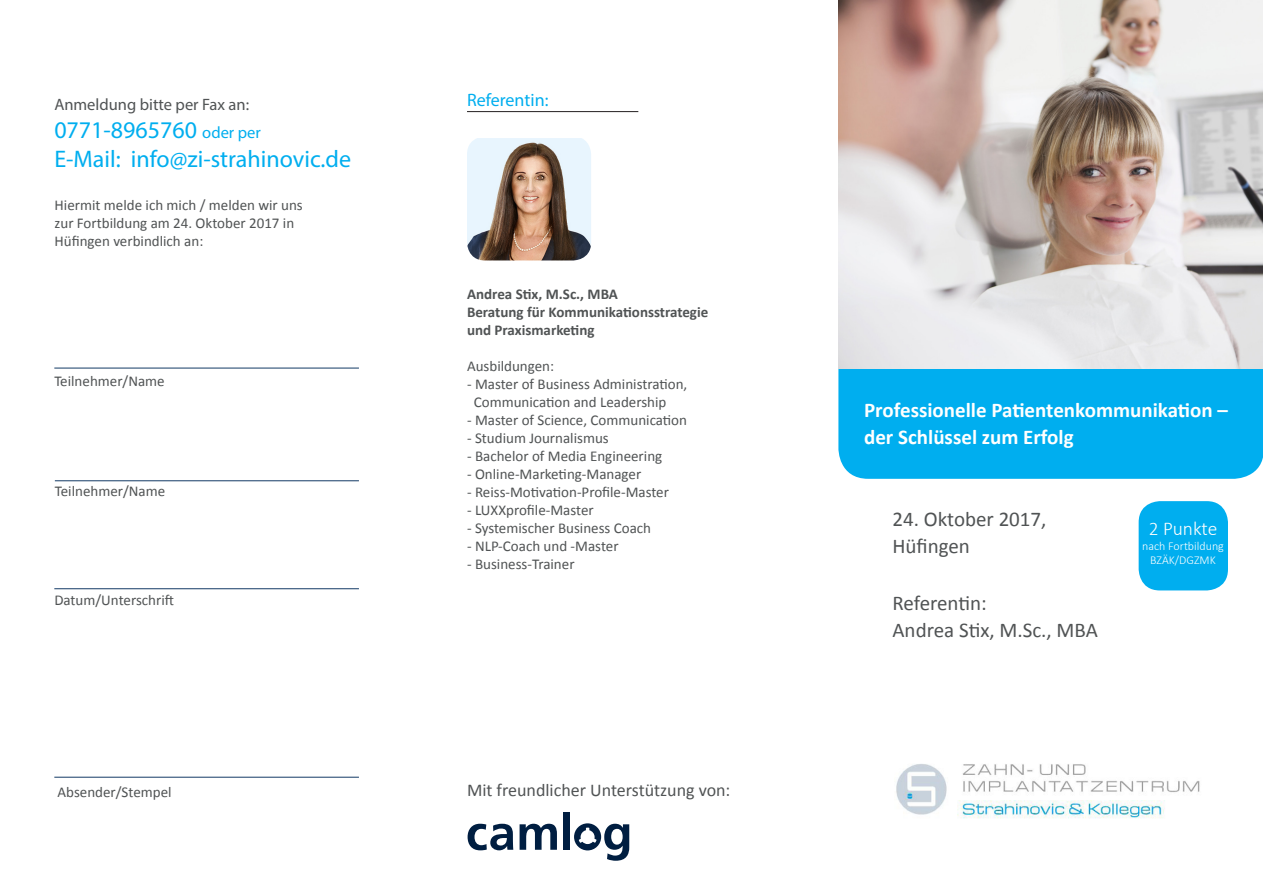
<style>
.page{position:relative;width:1263px;height:893px;background:#fff}
.page>*{position:absolute;margin:0;border:0;box-sizing:border-box;transform-origin:0 0}
.t1{font:24px/28.8px "Myriad Pro";color:#00aeef}
.t2{font:700 21px/27px "Calibri";color:#fff}
.t3{font:21px/27px "Calibri";color:#505354}
.t4{font:300 19.5px "Calibri";letter-spacing:-.005em;color:#fff}
.t5{font:18px "Calibri";color:#505354}
.t6{font:18px "Myriad Pro";color:#00aeef}
.t7{font:16.5px "Myriad Pro";color:#505354}
.t8{font:15px/18px "Calibri";color:#505354}
.t9{font:700 15px "Calibri";color:#505354}
.t10{font:300 12px "Calibri";color:#fff}
.s1{font-size:16.5px}
</style>
<div class="page">
<img style="left:896px;top:764px;width:304px;height:55px">
<div style="left:838px;top:368px;width:424px;height:111px;background:#00aeef"></div>
<img style="left:838px;top:0;width:424px;height:368px">
<svg style="left:467px;top:823px;width:46px;height:27px"></svg>
<svg style="left:519px;top:823px;width:38px;height:26px"></svg>
<div style="left:563px;top:812px;width:7px;height:37px;background:#001e41"></div>
<svg style="left:574px;top:823px;width:55px;height:37px"></svg>
<img style="left:467px;top:138px;width:124px;height:122px">
<hr style="left:54px;top:368px;width:305px;height:1px;background:#133a65">
<hr style="left:55px;top:480px;width:304px;height:1px;background:#133a65">
<hr style="left:54px;top:588px;width:305px;height:1px;background:#133a65">
<hr style="left:54px;top:777px;width:305px;height:1px;background:#133a65">
<hr style="left:467px;top:111px;width:171px;height:1px;background:#231f20">
<div style="left:1138px;top:501px;width:89px;height:89px;background:#00aeef;border-radius:21px"></div>
<p class="t7" style="left:54px;top:94px;width:196px">Anmeldung bitte per Fax an:</p>
<p class="t1" style="left:54px;top:116px;width:298px">0771-8965760 <span class="s1">oder per<br></span>E-Mail: info@zi-strahinovic.de</p>
<p class="t8" style="left:55px;top:196px;width:250px">Hiermit melde ich mich / melden wir uns zur Fortbildung am 24. Oktober 2017 in<br>Hüfingen verbindlich an:</p>
<p class="t8" style="left:54px;top:372px;width:112px">Teilnehmer/Name</p>
<p class="t8" style="left:55px;top:482px;width:112px">Teilnehmer/Name</p>
<p class="t8" style="left:54px;top:591px;width:121px">Datum/Unterschrift</p>
<p class="t8" style="left:57px;top:783px;width:116px">Absender/Stempel</p>
<p class="t6" style="left:467px;top:89px;width:83px">Referentin:</p>
<p class="t9" style="left:467px;top:285px;width:152px">Andrea Stix, M.Sc., MBA</p>
<p class="t9" style="left:467px;top:303px;width:243px">Beratung für Kommunikationsstrategie</p>
<p class="t9" style="left:467px;top:321px;width:129px">und Praxismarketing</p>
<p class="t8" style="left:467px;top:357px;width:89px">Ausbildungen:</p>
<p class="t8" style="left:474px;top:375px;width:215px;text-indent:-7px">- Master of Business Administration,<br>Communication and Leadership</p>
<p class="t8" style="left:467px;top:411px;width:221px">- Master of Science, Communication</p>
<p class="t8" style="left:467px;top:429px;width:143px">- Studium Journalismus</p>
<p class="t8" style="left:467px;top:447px;width:197px">- Bachelor of Media Engineering</p>
<p class="t8" style="left:467px;top:465px;width:176px">- Online-Marketing-Manager</p>
<p class="t8" style="left:467px;top:483px;width:203px">- Reiss-Motivation-Profile-Master</p>
<p class="t8" style="left:467px;top:501px;width:128px">- LUXXprofile-Master</p>
<p class="t8" style="left:467px;top:519px;width:186px">- Systemischer Business Coach</p>
<p class="t8" style="left:467px;top:537px;width:153px">- NLP-Coach und -Master</p>
<p class="t8" style="left:467px;top:555px;width:109px">- Business-Trainer</p>
<p class="t5" style="left:467px;top:779px;width:265px">Mit freundlicher Unterstützung von:</p>
<p class="t2" style="left:864px;top:396px;width:365px">Professionelle Patientenkommunikation – der Schlüssel zum Erfolg</p>
<p class="t3" style="left:892px;top:506px;width:155px">24. Oktober 2017,<br>Hüfingen</p>
<p class="t3" style="left:892px;top:590px;width:207px">Referentin:<br>Andrea Stix, M.Sc., MBA</p>
<p class="t4" style="left:1148px;top:516px;width:70px">2 Punkte</p>
<p class="t10" style="left:1142px;top:538px;width:83px">nach Fortbildung</p>
<p class="t10" style="left:1150px;top:552px;width:67px">BZÄK/DGZMK</p>
</div>
